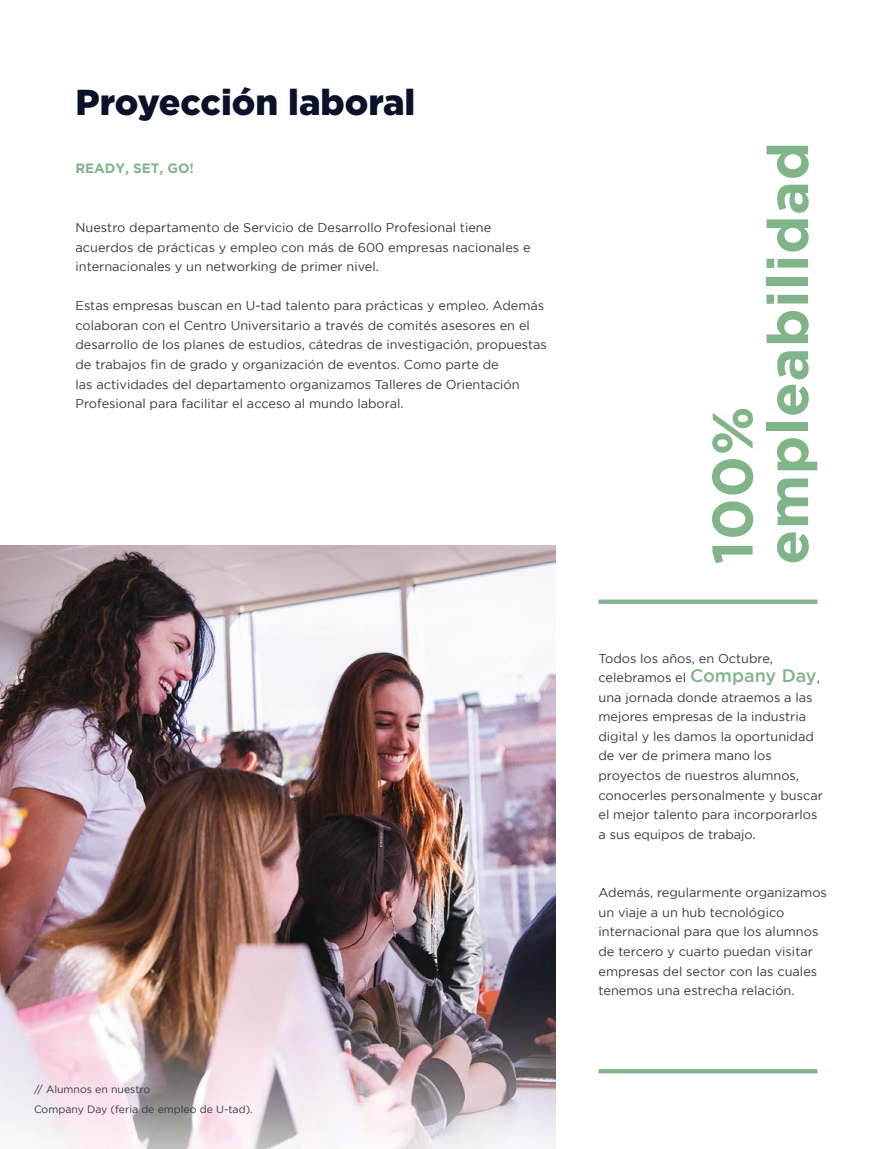
<style>
.page{position:relative;width:893px;height:1149px;background:#fff}
.page>*{position:absolute;margin:0;border:0;box-sizing:border-box;transform-origin:0 0}
.t1{font:700 57px/55.5px "Gotham";letter-spacing:.01em;color:#82b489}
.t2{font:900 36px "Gotham";color:#091229}
.t3{font:700 13.5px "Gotham";color:#82b489}
.t4{font:12.75px/19.5px "Gotham";color:#343840}
.t5{font:10.5px/19.5px "Gotham";color:#343840}
.s1{font-weight:500;font-size:18px;color:#82b489}
</style>
<div class="page">
<img style="left:0;top:545px;width:556px;height:603px">
<svg style="left:598px;top:599px;width:219px;height:4px"></svg>
<svg style="left:598px;top:1069px;width:219px;height:4px"></svg>
<h2 class="t2" style="left:76px;top:81px;width:341px">Proyección laboral</h2>
<p class="t3" style="left:76px;top:161px;width:120px">READY, SET, GO!</p>
<p class="t4" style="left:76px;top:217px;width:457px">Nuestro departamento de Servicio de Desarrollo Profesional tiene acuerdos de prácticas y empleo con más de 600 empresas nacionales e internacionales y un networking de primer nivel.</p>
<p class="t4" style="left:76px;top:296px;width:473px">Estas empresas buscan en U-tad talento para prácticas y empleo. Además colaboran con el Centro Universitario a través de comités asesores en el desarrollo de los planes de estudios, cátedras de investigación, propuestas de trabajos fin de grado y organización de eventos. Como parte de<br>las actividades del departamento organizamos Talleres de Orientación Profesional para facilitar el acceso al mundo laboral.</p>
<p class="t5" style="left:34px;top:1078px;width:220px">// Alumnos en nuestro<br>Company Day (feria de empleo de U-tad).</p>
<h1 class="t1" style="left:703px;top:564px;width:424px;rotate:-90deg">100% empleabilidad</h1>
<p class="t4" style="left:598px;top:648px;width:226px">Todos los años, en Octubre, celebramos el <span class="s1">Company Day</span>, una jornada donde atraemos a las mejores empresas de la industria digital y les damos la oportunidad de ver de primera mano los proyectos de nuestros alumnos, conocerles personalmente y buscar el mejor talento para incorporarlos a sus equipos de trabajo.</p>
<p class="t4" style="left:598px;top:882px;width:230px">Además, regularmente organizamos un viaje a un hub tecnológico internacional para que los alumnos de tercero y cuarto puedan visitar empresas del sector con las cuales tenemos una estrecha relación.</p>
</div>
